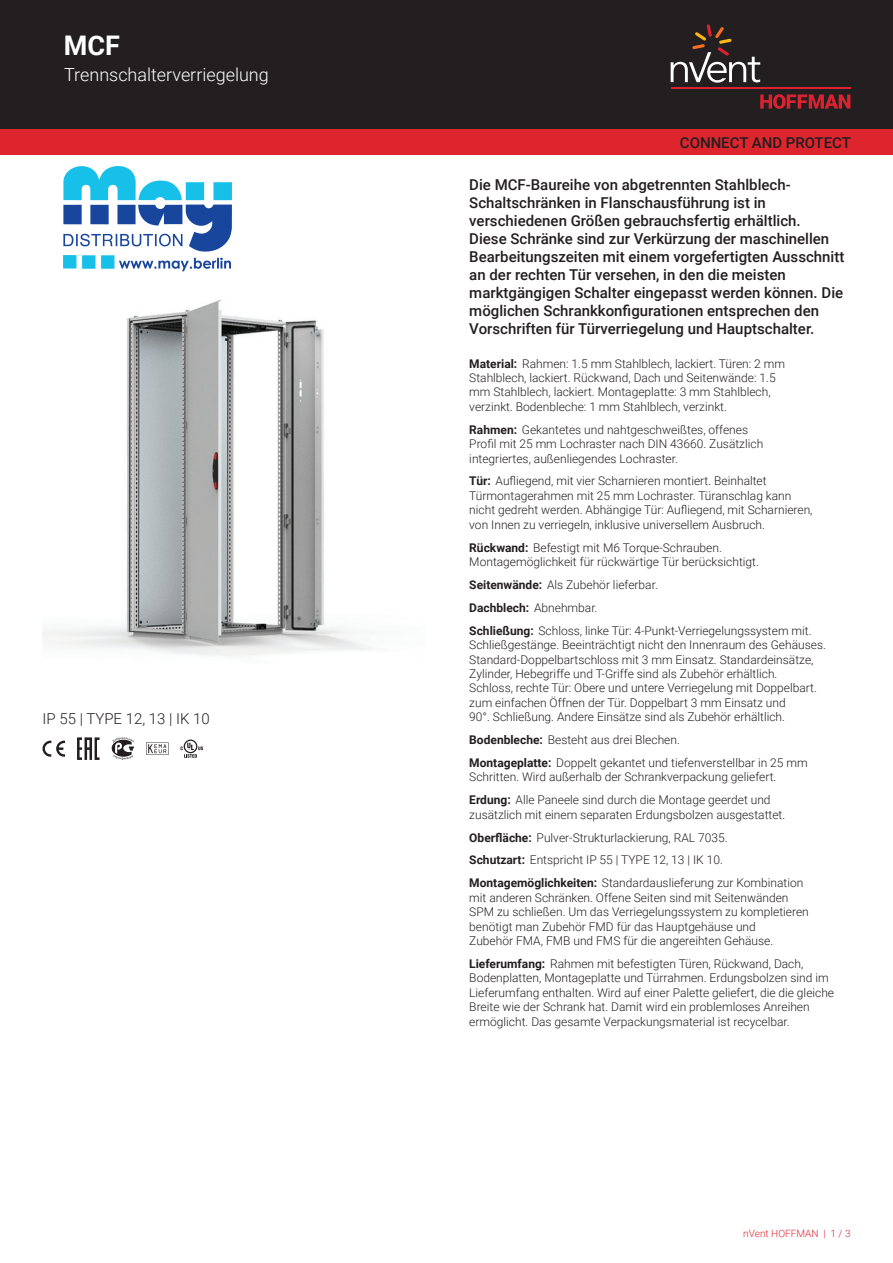
<style>
.page{position:relative;width:893px;height:1263px;background:#fff}
.page>*{position:absolute;margin:0;border:0;box-sizing:border-box;transform-origin:0 0}
.t1{font:700 27px "Roboto";color:#fff}
.t2{font:300 18px "Roboto";color:#fff}
.t3{font:500 15px/18px "Roboto";color:#231f20}
.t4{font:300 15px "Roboto";color:#231f20}
.t5{font:300 12px/14.4px "Roboto";color:#231f20}
.t6{font:300 10.05px "Roboto";color:#de252e}
.s1{font-weight:700}
</style>
<div class="page">
<div style="left:0;top:0;width:893px;height:129px;background:#231f20"></div>
<svg style="left:760px;top:94px;width:90px;height:15px"></svg>
<hr style="left:671px;top:88px;width:179px;height:1px;background:#db2230">
<svg style="left:671px;top:24px;width:89px;height:59px"></svg>
<div style="left:0;top:129px;width:893px;height:26px;background:#de252e"></div>
<img style="left:43px;top:300px;width:333px;height:357px">
<svg style="left:43px;top:741px;width:22px;height:16px"></svg>
<svg style="left:77px;top:737px;width:23px;height:23px"></svg>
<svg style="left:112px;top:737px;width:22px;height:23px"></svg>
<svg style="left:146px;top:742px;width:23px;height:13px"></svg>
<svg style="left:181px;top:739px;width:22px;height:19px"></svg>
<img style="left:64px;top:167px;width:168px;height:105px">
<h1 class="t1" style="left:64px;top:27px;width:58px">MCF</h1>
<h2 class="t2" style="left:64px;top:62px;width:206px">Trennschalterverriegelung</h2>
<p class="t4" style="left:43px;top:708px;width:169px">IP 55 | TYPE 12, 13 | IK 10</p>
<p class="t3" style="left:680px;top:133px;width:173px">CONNECT AND PROTECT</p>
<p class="t3" style="left:469px;top:175px;width:377px">Die MCF-Baureihe von abgetrennten Stahlblech-Schaltschränken in Flanschausführung ist in verschiedenen Größen gebrauchsfertig erhältlich.<br>Diese Schränke sind zur Verkürzung der maschinellen Bearbeitungszeiten mit einem vorgefertigten Ausschnitt an der rechten Tür versehen, in den die meisten marktgängigen Schalter eingepasst werden können. Die möglichen Schrankkonfigurationen entsprechen den Vorschriften für Türverriegelung und Hauptschalter.</p>
<p class="t5" style="left:469px;top:356px;width:317px"><span class="s1">Material:</span> Rahmen: 1.5 mm Stahlblech, lackiert. Türen: 2 mm Stahlblech, lackiert. Rückwand, Dach und Seitenwände: 1.5 mm Stahlblech, lackiert. Montageplatte: 3 mm Stahlblech, verzinkt. Bodenbleche: 1 mm Stahlblech, verzinkt.</p>
<p class="t5" style="left:469px;top:422px;width:295px"><span class="s1">Rahmen:</span> Gekantetes und nahtgeschweißtes, offenes<br>Profil mit 25 mm Lochraster nach DIN 43660. Zusätzlich integriertes, außenliegendes Lochraster.</p>
<p class="t5" style="left:469px;top:474px;width:345px"><span class="s1">Tür:</span> Aufliegend, mit vier Scharnieren montiert. Beinhaltet Türmontagerahmen mit 25 mm Lochraster. Türanschlag kann nicht gedreht werden. Abhängige Tür: Aufliegend, mit Scharnieren, von Innen zu verriegeln, inklusive universellem Ausbruch.</p>
<p class="t5" style="left:469px;top:540px;width:291px"><span class="s1">Rückwand:</span> Befestigt mit M6 Torque-Schrauben.<br>Montagemöglichkeit für rückwärtige Tür berücksichtigt.</p>
<p class="t5" style="left:469px;top:573px;width:344px;line-height:23px"><span class="s1">Seitenwände:</span> Als Zubehör lieferbar.<br><span class="s1">Dachblech:</span> Abnehmbar.<br><span class="s1">Schließung:</span> Schloss, linke Tür: 4-Punkt-Verriegelungssystem mit.</p>
<p class="t5" style="left:469px;top:637px;width:358px">Schließgestänge. Beeinträchtigt nicht den Innenraum des Gehäuses.<br>Standard-Doppelbartschloss mit 3 mm Einsatz. Standardeinsätze, Zylinder, Hebegriffe und T-Griffe sind als Zubehör erhältlich.<br>Schloss, rechte Tür: Obere und untere Verriegelung mit Doppelbart. zum einfachen Öffnen der Tür. Doppelbart 3 mm Einsatz und<br>90°. Schließung. Andere Einsätze sind als Zubehör erhältlich.</p>
<p class="t5" style="left:469px;top:728px;width:340px;line-height:23px"><span class="s1">Bodenbleche:</span> Besteht aus drei Blechen.<br><span class="s1">Montageplatte:</span> Doppelt gekantet und tiefenverstellbar in 25 mm</p>
<p class="t5" style="left:469px;top:765px;width:309px;line-height:23px">Schritten. Wird außerhalb der Schrankverpackung geliefert.<br><span class="s1">Erdung:</span> Alle Paneele sind durch die Montage geerdet und</p>
<p class="t5" style="left:469px;top:802px;width:336px;line-height:23px">zusätzlich mit einem separaten Erdungsbolzen ausgestattet.<br><span class="s1">Oberfläche:</span> Pulver-Strukturlackierung, RAL 7035.<br><span class="s1">Schutzart:</span> Entspricht IP 55 | TYPE 12, 13 | IK 10.<br><span class="s1">Montagemöglichkeiten:</span> Standardauslieferung zur Kombination</p>
<p class="t5" style="left:469px;top:890px;width:341px">mit anderen Schränken. Offene Seiten sind mit Seitenwänden SPM zu schließen. Um das Verriegelungssystem zu kompletieren benötigt man Zubehör FMD für das Hauptgehäuse und<br>Zubehör FMA, FMB und FMS für die angereihten Gehäuse.</p>
<p class="t5" style="left:469px;top:956px;width:366px"><span class="s1">Lieferumfang:</span> Rahmen mit befestigten Türen, Rückwand, Dach, Bodenplatten, Montageplatte und Türrahmen. Erdungsbolzen sind im Lieferumfang enthalten. Wird auf einer Palette geliefert, die die gleiche Breite wie der Schrank hat. Damit wird ein problemloses Anreihen ermöglicht. Das gesamte Verpackungsmaterial ist recycelbar.</p>
<p class="t6" style="left:743px;top:1226px;width:109px">nVent HOFFMAN | 1 / 3</p>
</div>
